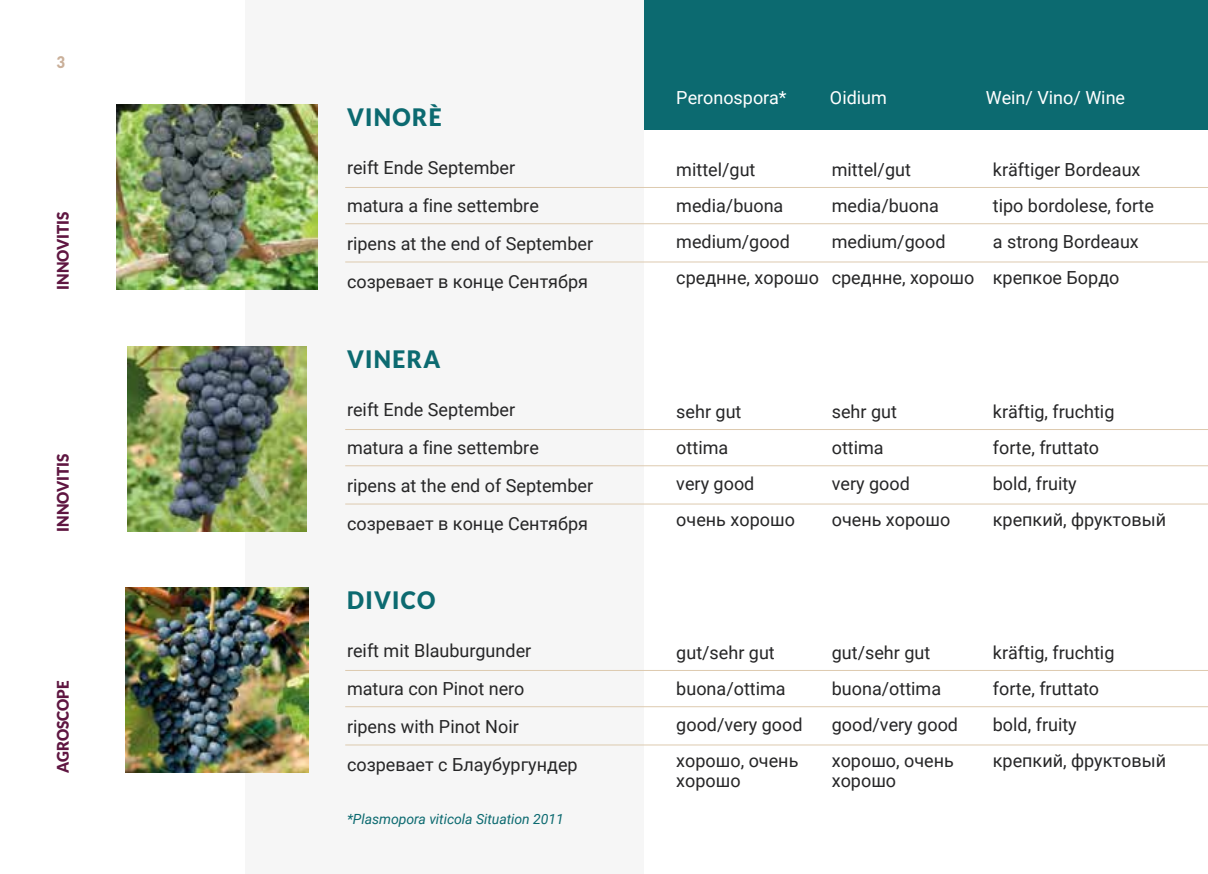
<style>
.page{position:relative;width:1208px;height:874px;background:#fff}
.page>*{position:absolute;margin:0;border:0;box-sizing:border-box;transform-origin:0 0}
.t1{font:900 24px "Lato";letter-spacing:.06em;color:#0c6a70;scale:.95 1}
.t2{font:18px/36px "Roboto";color:#262627}
.t3{font:18px "Roboto";color:#fff}
.t4{font:900 16px "Lato";color:#5f1641;scale:.95 1}
.t5{font:900 16px "Lato";color:#cab09a;scale:.92 1}
.t6{font:italic 14px "Roboto";letter-spacing:-.005em;color:#0c6a70}
</style>
<div class="page">
<div style="left:618px;top:0;width:590px;height:129px;background:#0c6a70"></div>
<div style="left:245px;top:0;width:399px;height:873px;background:#f6f6f6"></div>
<hr style="left:345px;top:223px;width:863px;height:1px;background:#ddcaaf">
<hr style="left:345px;top:187px;width:863px;height:1px;background:#ddcaaf">
<hr style="left:345px;top:261px;width:863px;height:1px;background:#ddcaaf">
<hr style="left:345px;top:465px;width:863px;height:1px;background:#ddcaaf">
<hr style="left:345px;top:429px;width:863px;height:1px;background:#ddcaaf">
<hr style="left:345px;top:503px;width:863px;height:1px;background:#ddcaaf">
<hr style="left:345px;top:706px;width:863px;height:1px;background:#ddcaaf">
<hr style="left:345px;top:669px;width:863px;height:1px;background:#ddcaaf">
<hr style="left:345px;top:744px;width:863px;height:1px;background:#ddcaaf">
<img style="left:117px;top:105px;width:200px;height:184px">
<img style="left:128px;top:346px;width:178px;height:185px">
<img style="left:125px;top:587px;width:183px;height:185px">
<p class="t5" style="left:56px;top:53px;width:11px">3</p>
<p class="t4" style="left:53px;top:289px;width:84px;rotate:-90deg">INNOVITIS</p>
<p class="t4" style="left:53px;top:531px;width:84px;rotate:-90deg">INNOVITIS</p>
<p class="t4" style="left:53px;top:772px;width:99px;rotate:-90deg">AGROSCOPE</p>
<h1 class="t1" style="left:347px;top:103px;width:101px">VINORÈ</h1>
<p class="t3" style="left:676px;top:85px;width:112px">Peronospora*</p>
<p class="t3" style="left:830px;top:85px;width:58px">Oidium</p>
<p class="t3" style="left:985px;top:85px;width:141px">Wein/ Vino/ Wine</p>
<p class="t2" style="left:347px;top:148px;width:248px;line-height:38px">reift Ende September<br>matura a fine settembre<br>ripens at the end of September созревает в конце Сентября</p>
<p class="t2" style="left:676px;top:151px;width:144px">mittel/gut media/buona medium/good среднне, хорошо</p>
<p class="t2" style="left:831px;top:151px;width:144px">mittel/gut media/buona medium/good среднне, хорошо</p>
<p class="t2" style="left:993px;top:151px;width:163px">kräftiger Bordeaux tipo bordolese, forte a strong Bordeaux крепкое Бордо</p>
<h1 class="t1" style="left:347px;top:345px;width:100px">VINERA</h1>
<p class="t2" style="left:347px;top:390px;width:248px;line-height:38px">reift Ende September<br>matura a fine settembre<br>ripens at the end of September созревает в конце Сентября</p>
<p class="t2" style="left:676px;top:393px;width:120px">sehr gut ottima<br>very good очень хорошо</p>
<p class="t2" style="left:831px;top:393px;width:120px">sehr gut ottima<br>very good очень хорошо</p>
<p class="t2" style="left:993px;top:393px;width:175px">kräftig, fruchtig<br>forte, fruttato<br>bold, fruity<br>крепкий, фруктовый</p>
<h1 class="t1" style="left:347px;top:586px;width:95px">DIVICO</h1>
<p class="t2" style="left:347px;top:630px;width:232px;line-height:38px">reift mit Blauburgunder matura con Pinot nero ripens with Pinot Noir созревает с Блаубургундер</p>
<p class="t2" style="left:676px;top:633px;width:128px">gut/sehr gut buona/ottima good/very good хорошо, очень</p>
<p class="t2" style="left:676px;top:761px;width:66px">хорошо</p>
<p class="t6" style="left:347px;top:809px;width:218px">*Plasmopora viticola Situation 2011</p>
<p class="t2" style="left:831px;top:633px;width:128px">gut/sehr gut buona/ottima good/very good хорошо, очень</p>
<p class="t2" style="left:831px;top:761px;width:66px">хорошо</p>
<p class="t2" style="left:993px;top:633px;width:175px">kräftig, fruchtig<br>forte, fruttato<br>bold, fruity<br>крепкий, фруктовый</p>
</div>
